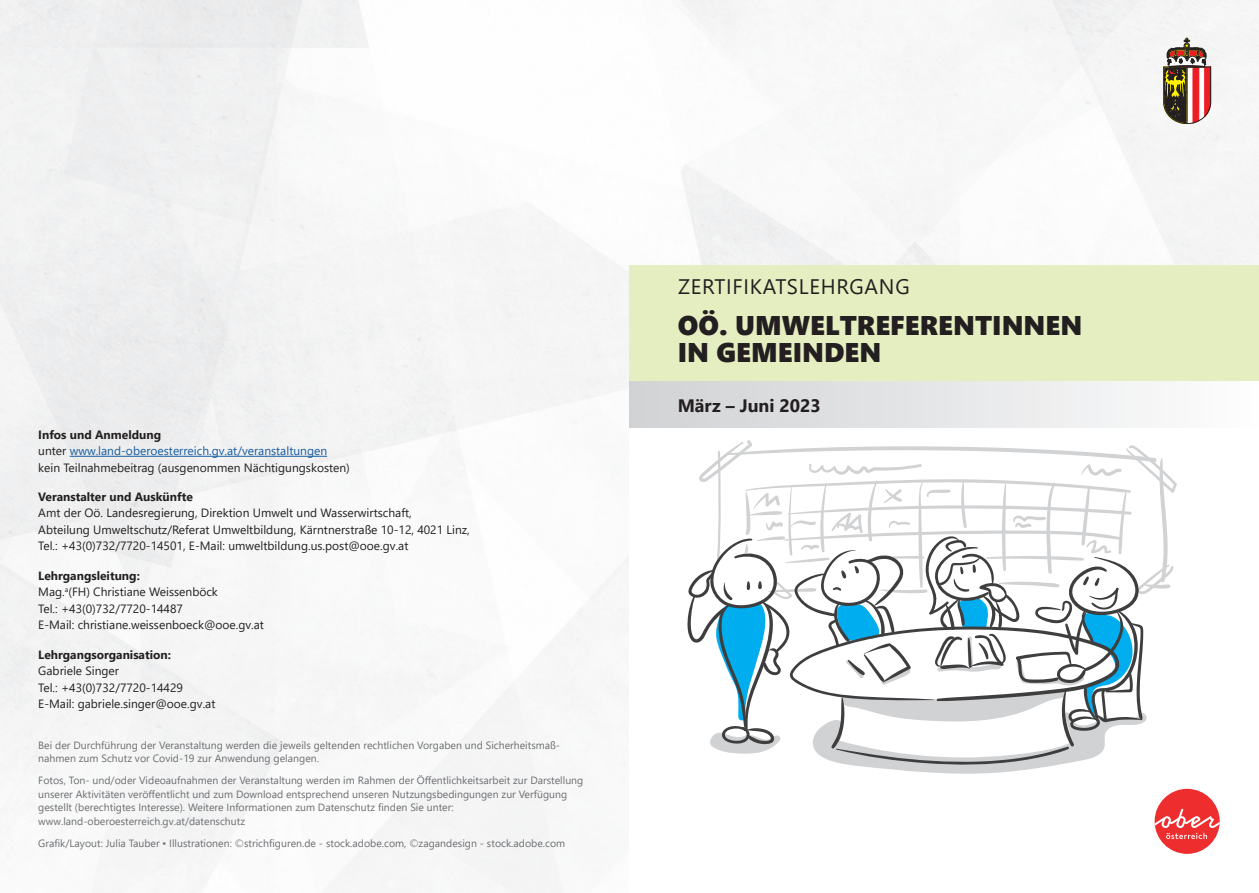
<style>
.page{position:relative;width:1259px;height:893px;background:#fff}
.page>*{position:absolute;margin:0;border:0;box-sizing:border-box;transform-origin:0 0}
.h1_Titel{font:27px "Segoe UI Black";color:#231f20}
.h1_Titel_2{font:21px "Segoe UI";letter-spacing:.035em;color:#231f20}
.h3_Datum_Ort{font:700 18px "Segoe UI";color:#231f20}
.p_Fließtext_kl{font:12px/16.5px "Segoe UI";color:#231f20}
.p_Impressum{font:10.5px/13.5px "Segoe UI";color:#6c6d70}
.s1{font-weight:700}
.s2{color:#175d9e}
.s3{font-weight:300}
</style>
<div class="page">
<svg style="left:687px;top:440px;width:490px;height:334px"></svg>
<div style="left:629px;top:265px;width:630px;height:117px;background:#e5eec1"></div>
<div style="left:629px;top:382px;width:630px;height:45px;background:linear-gradient(to right,#d0d2d4,#fdfdfd)"></div>
<hr style="left:70px;top:456px;width:257px;height:1px;background:#175d9e">
<svg style="left:1163px;top:38px;width:48px;height:86px"></svg>
<div style="left:1154px;top:789px;width:65px;height:65px;background:#ee2d2e;border-radius:50%"></div>
<svg style="left:1154px;top:809px;width:65px;height:30px"></svg>
<p class="p_Fließtext_kl" style="left:38px;top:425px;width:313px"><span class="s1">Infos und Anmeldung<br></span>unter <span class="s2">www.land-oberoesterreich.gv.at/veranstaltungen </span>kein Teilnahmebeitrag (ausgenommen Nächtigungskosten)</p>
<p class="p_Fließtext_kl" style="left:38px;top:487px;width:433px"><span class="s1">Veranstalter und Auskünfte<br></span>Amt der Oö. Landesregierung, Direktion Umwelt und Wasserwirtschaft,<br>Abteilung Umweltschutz/Referat Umweltbildung, Kärntnerstraße 10-12, 4021 Linz, Tel.: +43(0)732/7720-14501, E-Mail: umweltbildung.us.post@ooe.gv.at</p>
<p class="p_Fließtext_kl" style="left:38px;top:566px;width:227px"><span class="s1">Lehrgangsleitung:<br></span>Mag.<sup>a</sup>(FH) Christiane Weissenböck<br>Tel.: +43(0)732/7720-14487<br>E-Mail: christiane.weissenboeck@ooe.gv.at</p>
<p class="p_Fließtext_kl" style="left:38px;top:645px;width:179px"><span class="s1">Lehrgangsorganisation:<br></span>Gabriele Singer<br>Tel.: +43(0)732/7720-14429<br>E-Mail: gabriele.singer@ooe.gv.at</p>
<p class="p_Impressum" style="left:38px;top:737px;width:523px">Bei der Durchführung der Veranstaltung werden die jeweils geltenden rechtlichen Vorgaben und Sicherheitsmaß&shy;nahmen zum Schutz vor Covid-19 zur Anwendung gelangen.</p>
<p class="p_Impressum" style="left:38px;top:773px;width:546px">Fotos, Ton- und/oder Videoaufnahmen der Veranstaltung werden im Rahmen der Öffentlichkeitsarbeit zur Darstellung unserer Aktivitäten veröffentlicht und zum Download entsprechend unseren Nutzungsbedingungen zur Verfügung gestellt (berechtigtes Interesse). Weitere Informationen zum Datenschutz finden Sie unter: www.land-oberoesterreich.gv.at/datenschutz</p>
<p class="p_Impressum" style="left:38px;top:835px;width:528px">Grafik/Layout: Julia Tauber ▪ Illustrationen: <span class="s3">©</span>strichfiguren.de - stock.adobe.com, <span class="s3">©</span>zagandesign - stock.adobe.com</p>
<h1 class="h1_Titel_2" style="left:678px;top:267px;width:233px">ZERTIFIKATSLEHRGANG</h1>
<h1 class="h1_Titel" style="left:677px;top:306px;width:406px">OÖ. UMWELTREFERENTINNEN</h1>
<h1 class="h1_Titel" style="left:677px;top:333px;width:205px">IN GEMEINDEN</h1>
<h3 class="h3_Datum_Ort" style="left:677px;top:388px;width:145px">März – Juni 2023</h3>
</div>
